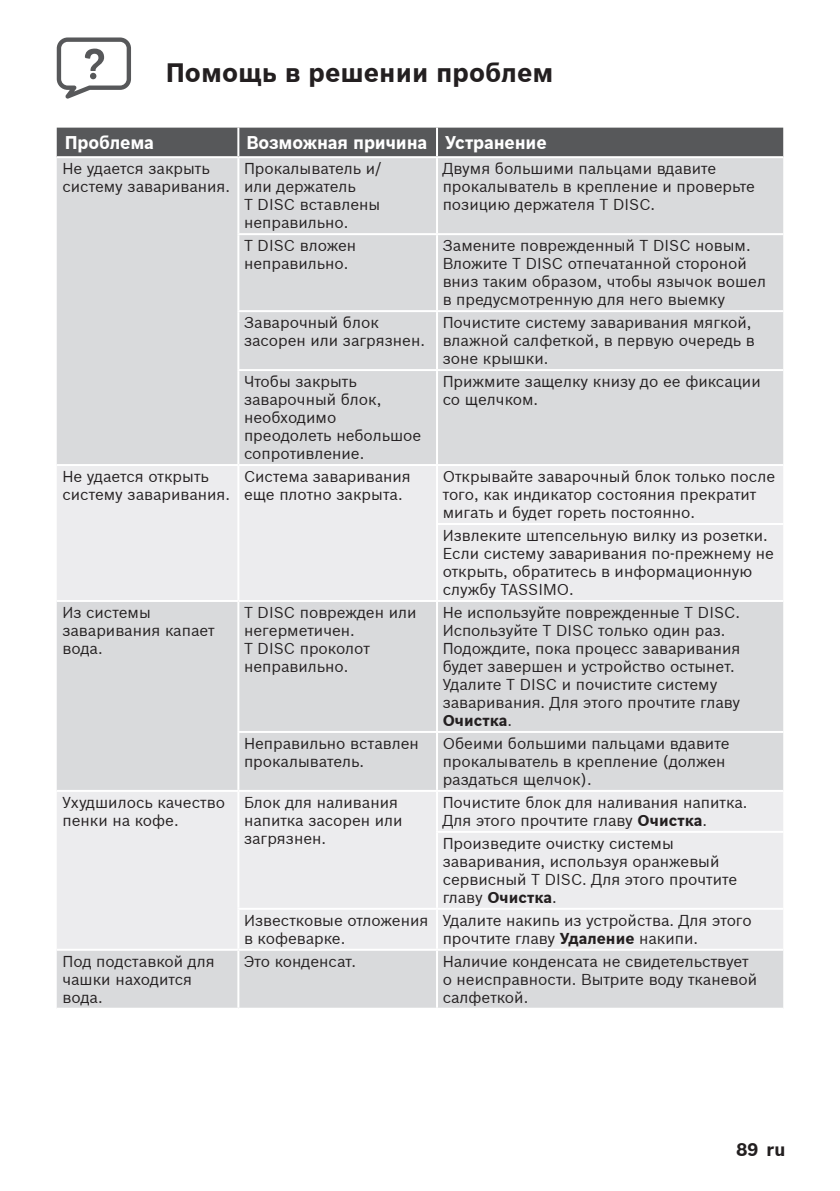
<style>
.page{position:relative;width:840px;height:1191px;background:#fff}
.page>*{position:absolute;margin:0;border:0;box-sizing:border-box;transform-origin:0 0}
.t1{font:700 26px "Bosch Sans Global";color:#231f20}
.t2{font:700 18px "Bosch Sans Global";letter-spacing:-.01em;color:#fff}
.t3{font:700 18px "Bosch Sans Global";color:#231f20}
.t4{font:15.4px/18px "Bosch Sans Global";color:#231f20}
.s1{font-weight:700}
</style>
<div class="page">
<div style="left:57px;top:128px;width:725px;height:28px;background:#57585a"></div>
<div style="left:57px;top:158px;width:725px;height:849px;background:#d9dadc"></div>
<svg style="left:57px;top:466px;width:725px;height:482px;background:#e4e4e6"></svg>
<hr style="left:237px;top:128px;width:2px;height:28px;background:#fff">
<hr style="left:436px;top:128px;width:2px;height:28px;background:#fff">
<hr style="left:237px;top:158px;width:2px;height:75px;background:#fff">
<hr style="left:436px;top:158px;width:2px;height:75px;background:#fff">
<hr style="left:237px;top:233px;width:200px;height:2px;background:#fff">
<hr style="left:237px;top:235px;width:2px;height:75px;background:#fff">
<hr style="left:437px;top:233px;width:345px;height:2px;background:#fff">
<hr style="left:436px;top:235px;width:2px;height:75px;background:#fff">
<hr style="left:237px;top:310px;width:200px;height:2px;background:#fff">
<hr style="left:437px;top:310px;width:345px;height:2px;background:#fff">
<hr style="left:237px;top:466px;width:2px;height:58px;background:#fff">
<hr style="left:436px;top:466px;width:2px;height:57px;background:#fff">
<hr style="left:237px;top:524px;width:2px;height:76px;background:#fff">
<hr style="left:436px;top:523px;width:346px;height:2px;background:#fff">
<hr style="left:436px;top:525px;width:2px;height:75px;background:#fff">
<hr style="left:237px;top:602px;width:2px;height:129px;background:#fff">
<hr style="left:436px;top:602px;width:2px;height:129px;background:#fff">
<hr style="left:237px;top:731px;width:200px;height:2px;background:#fff">
<hr style="left:237px;top:733px;width:2px;height:57px;background:#fff">
<hr style="left:437px;top:731px;width:345px;height:2px;background:#fff">
<hr style="left:436px;top:733px;width:2px;height:57px;background:#fff">
<hr style="left:237px;top:792px;width:2px;height:40px;background:#fff">
<hr style="left:436px;top:792px;width:2px;height:39px;background:#fff">
<hr style="left:237px;top:832px;width:2px;height:75px;background:#fff">
<hr style="left:436px;top:831px;width:346px;height:2px;background:#fff">
<hr style="left:436px;top:833px;width:2px;height:74px;background:#fff">
<hr style="left:237px;top:907px;width:200px;height:2px;background:#fff">
<hr style="left:237px;top:909px;width:2px;height:39px;background:#fff">
<hr style="left:437px;top:907px;width:345px;height:2px;background:#fff">
<hr style="left:436px;top:909px;width:2px;height:39px;background:#fff">
<hr style="left:237px;top:950px;width:2px;height:57px;background:#fff">
<hr style="left:436px;top:950px;width:2px;height:57px;background:#fff">
<hr style="left:237px;top:312px;width:2px;height:57px;background:#fff">
<hr style="left:436px;top:312px;width:2px;height:57px;background:#fff">
<hr style="left:237px;top:369px;width:200px;height:2px;background:#fff">
<hr style="left:237px;top:371px;width:2px;height:93px;background:#fff">
<hr style="left:437px;top:369px;width:345px;height:2px;background:#fff">
<hr style="left:436px;top:371px;width:2px;height:93px;background:#fff">
<hr style="left:57px;top:464px;width:181px;height:2px;background:#fff">
<hr style="left:238px;top:464px;width:199px;height:2px;background:#fff">
<hr style="left:437px;top:464px;width:345px;height:2px;background:#fff">
<hr style="left:57px;top:600px;width:181px;height:2px;background:#fff">
<hr style="left:238px;top:600px;width:199px;height:2px;background:#fff">
<hr style="left:437px;top:600px;width:345px;height:2px;background:#fff">
<hr style="left:57px;top:790px;width:181px;height:2px;background:#fff">
<hr style="left:238px;top:790px;width:199px;height:2px;background:#fff">
<hr style="left:437px;top:790px;width:345px;height:2px;background:#fff">
<hr style="left:57px;top:948px;width:181px;height:2px;background:#fff">
<hr style="left:238px;top:948px;width:199px;height:2px;background:#fff">
<hr style="left:437px;top:948px;width:345px;height:2px;background:#fff">
<svg style="left:57px;top:37px;width:74px;height:62px"></svg>
<h1 class="t1" style="left:166px;top:53px;width:389px">Помощь в решении проблем</h1>
<p class="t2" style="left:65px;top:129px;width:91px">Проблема</p>
<p class="t2" style="left:246px;top:129px;width:302px">Возможная причина Устранение</p>
<p class="t4" style="left:62px;top:159px;width:169px">Не удается закрыть систему заваривания.</p>
<p class="t4" style="left:244px;top:159px;width:139px">Прокалыватель и/ или держатель<br>T DISC вставлены неправильно.</p>
<p class="t4" style="left:442px;top:159px;width:313px">Двумя большими пальцами вдавите прокалыватель в крепление и проверьте позицию держателя T DISC.</p>
<p class="t4" style="left:244px;top:236px;width:113px">T DISC вложен неправильно.</p>
<p class="t4" style="left:442px;top:236px;width:325px">Замените поврежденный T DISC новым.<br>Вложите T DISC отпечатанной стороной вниз таким образом, чтобы язычок вошел в предусмотренную для него выемку</p>
<p class="t4" style="left:244px;top:313px;width:182px">Заварочный блок засорен или загрязнен.</p>
<p class="t4" style="left:442px;top:313px;width:313px">Почистите систему заваривания мягкой, влажной салфеткой, в первую очередь в зоне крышки.</p>
<p class="t4" style="left:244px;top:372px;width:179px">Чтобы закрыть заварочный блок, необходимо преодолеть небольшое сопротивление.</p>
<p class="t4" style="left:442px;top:372px;width:319px">Прижмите защелку книзу до ее фиксации со щелчком.</p>
<p class="t4" style="left:62px;top:467px;width:169px">Не удается открыть систему заваривания.</p>
<p class="t4" style="left:244px;top:467px;width:168px">Система заваривания еще плотно закрыта.</p>
<p class="t4" style="left:442px;top:467px;width:334px">Открывайте заварочный блок только после того, как индикатор состояния прекратит мигать и будет гореть постоянно.</p>
<p class="t4" style="left:442px;top:526px;width:332px">Извлеките штепсельную вилку из розетки.<br>Если систему заваривания по-прежнему не открыть, обратитесь в информационную службу -TASSIMO.</p>
<p class="t4" style="left:62px;top:603px;width:154px">Из системы заваривания капает вода.</p>
<p class="t4" style="left:244px;top:603px;width:174px">T DISC поврежден или негерметичен.<br>T DISC проколот неправильно.</p>
<p class="t4" style="left:442px;top:603px;width:299px">Не используйте поврежденные T DISC.<br>Используйте T DISC только один раз.<br>Подождите, пока процесс заваривания будет завершен и устройство остынет.<br>Удалите T DISC и почистите систему заваривания. Для этого прочтите главу<br><span class="s1">Очистка</span>.</p>
<p class="t4" style="left:244px;top:734px;width:176px">Неправильно вставлен прокалыватель.</p>
<p class="t4" style="left:442px;top:734px;width:288px">Обеими большими пальцами вдавите прокалыватель в крепление (должен раздаться щелчок).</p>
<p class="t4" style="left:62px;top:793px;width:164px">Ухудшилось качество пенки на кофе.</p>
<p class="t4" style="left:244px;top:793px;width:160px">Блок для наливания напитка засорен или загрязнен.</p>
<p class="t4" style="left:442px;top:793px;width:306px">Почистите блок для наливания напитка.<br>Для этого прочтите главу <span class="s1">Очистка</span>.</p>
<p class="t4" style="left:442px;top:834px;width:296px">Произведите очистку системы заваривания, используя оранжевый сервисный T DISC. Для этого прочтите главу <span class="s1">Очистка</span>.</p>
<p class="t4" style="left:244px;top:911px;width:186px">Известковые отложения в кофеварке.</p>
<p class="t4" style="left:442px;top:911px;width:310px">Удалите накипь из устройства. Для этого прочтите главу <span class="s1">Удаление</span> накипи.</p>
<p class="t4" style="left:62px;top:952px;width:153px">Под подставкой для чашки находится вода.</p>
<p class="t4" style="left:244px;top:952px;width:113px">Это конденсат.</p>
<p class="t4" style="left:442px;top:952px;width:316px">Наличие конденсата не свидетельствует о неисправности. Вытрите воду тканевой салфеткой.</p>
<p class="t3" style="left:736px;top:1136px;width:50px">89 ru</p>
</div>
